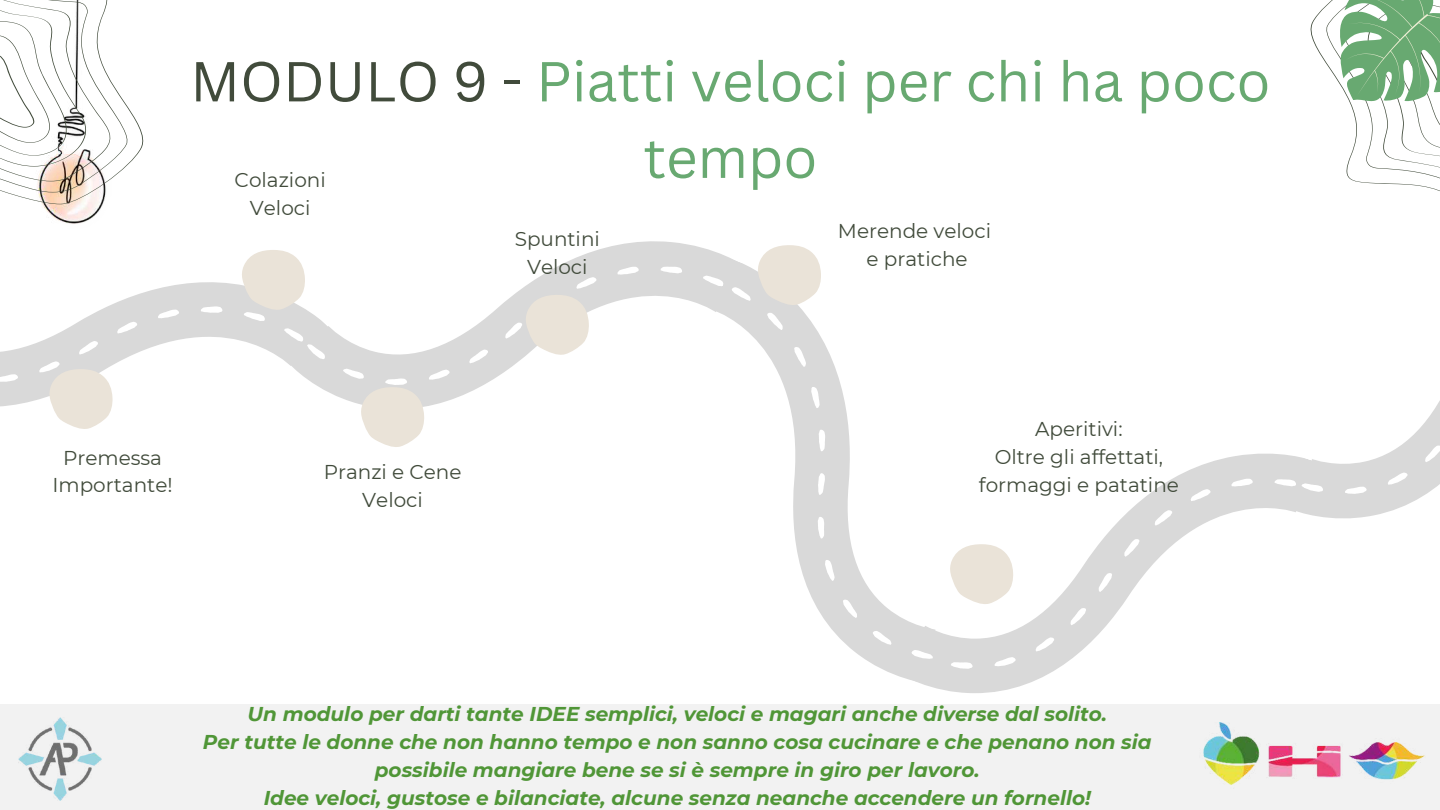
<style>
.page{position:relative;width:1440px;height:810px;background:#fff}
.page>*{position:absolute;margin:0;border:0;box-sizing:border-box;transform-origin:0 0}
.t1{font:55px/76.5px "Canva Sans";color:#68a971;text-align:center}
.t2{font:italic 700 20px/27.8px "Montserrat";color:#509637;text-align:center}
.t3{font:20px/27.8px "Montserrat";color:#414b3b;text-align:center}
.s1{color:#414b3b}
</style>
<div class="page">
<div style="left:0;top:705px;width:1440px;height:105px;background:#f2f2f2"></div>
<img style="left:19px;top:717px;width:83px;height:83px">
<img style="left:1315px;top:742px;width:110px;height:38px">
<svg style="left:0;top:0;width:123px;height:99px"></svg>
<svg style="left:0;top:121px;width:283px;height:286px"></svg>
<svg style="left:283px;top:256px;width:449px;height:121px"></svg>
<svg style="left:305px;top:241px;width:420px;height:166px"></svg>
<svg style="left:892px;top:704px;width:423px;height:81px"></svg>
<svg style="left:908px;top:453px;width:389px;height:304px"></svg>
<svg style="left:621px;top:259px;width:418px;height:433px"></svg>
<svg style="left:640px;top:286px;width:385px;height:376px"></svg>
<svg style="left:1291px;top:453px;width:10px;height:112px"></svg>
<svg style="left:1301px;top:0;width:139px;height:519px"></svg>
<svg style="left:361px;top:387px;width:63px;height:60px;background:#ebe5dc"></svg>
<svg style="left:526px;top:295px;width:63px;height:60px;background:#e9e4db"></svg>
<svg style="left:950px;top:544px;width:63px;height:60px"></svg>
<svg style="left:242px;top:250px;width:63px;height:60px;background:#eae5dc"></svg>
<svg style="left:49px;top:369px;width:63px;height:60px"></svg>
<svg style="left:758px;top:245px;width:63px;height:60px;background:#ebe6dd"></svg>
<h1 class="t1" style="left:190px;top:42px;width:1082px"><span class="s1">MODULO 9 -</span> Piatti veloci per chi ha poco tempo</h1>
<p class="t3" style="left:235px;top:166px;width:93px">Colazioni<br>Veloci</p>
<p class="t3" style="left:515px;top:225px;width:87px">Spuntini<br>Veloci</p>
<p class="t3" style="left:838px;top:217px;width:155px">Merende veloci e pratiche</p>
<p class="t3" style="left:52px;top:444px;width:122px">Premessa<br>Importante!</p>
<p class="t3" style="left:324px;top:458px;width:139px">Pranzi e Cene<br>Veloci</p>
<p class="t3" style="left:979px;top:415px;width:202px">Aperitivi:<br>Oltre gli affettati, formaggi e patatine</p>
<p class="t2" style="left:203px;top:700px;width:950px">Un modulo per darti tante IDEE semplici, veloci e magari anche diverse dal solito.<br>Per tutte le donne che non hanno tempo e non sanno cosa cucinare e che penano non sia possibile mangiare bene se si è sempre in giro per lavoro.<br>Idee veloci, gustose e bilanciate, alcune senza neanche accendere un fornello!</p>
</div>
